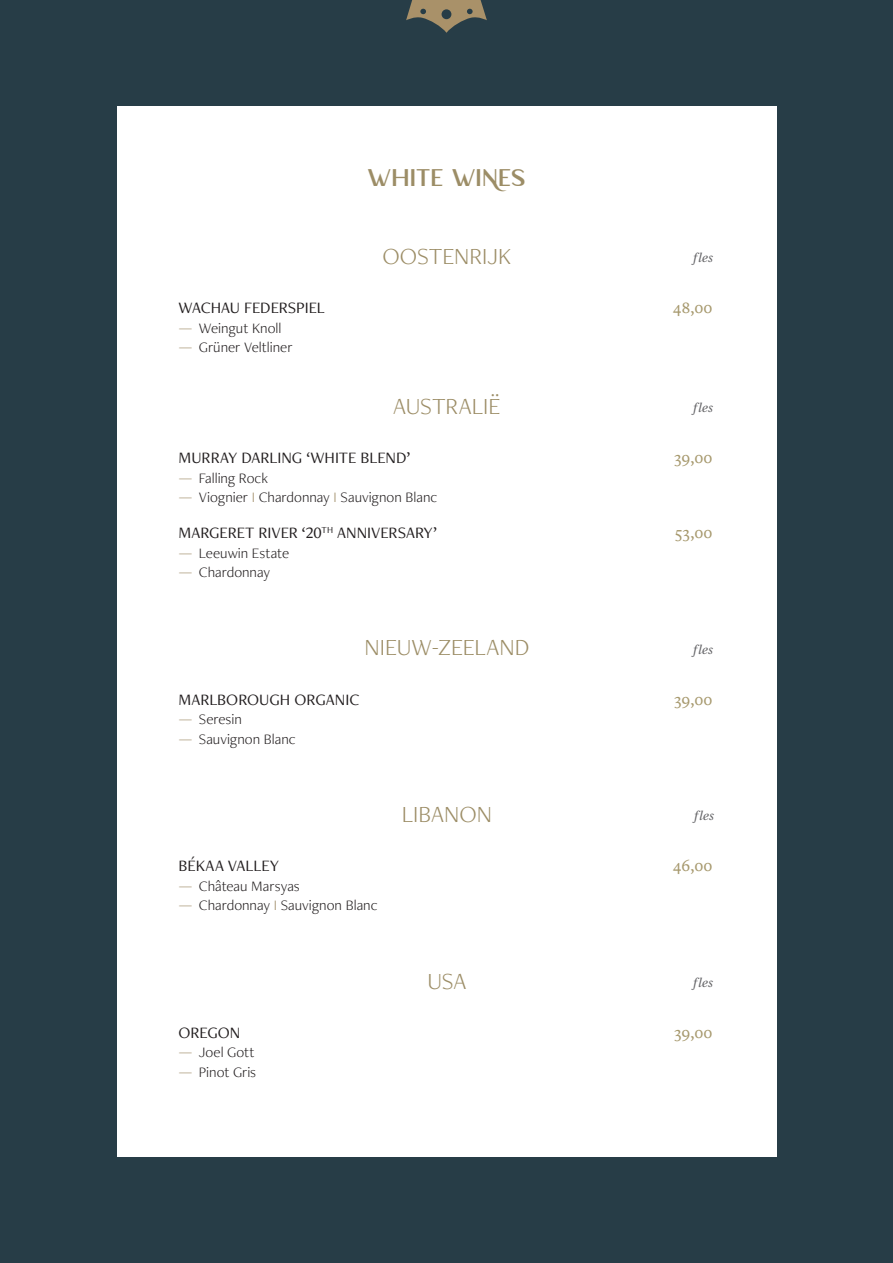
<style>
.page{position:relative;width:893px;height:1263px;background:#273d47}
.page>*{position:absolute;margin:0;border:0;box-sizing:border-box;transform-origin:0 0}
.t1{font:300 24px "Freight Neo Pro";color:#9c8d66}
.t2{font:24px "Rodano";letter-spacing:.05em;color:#9c8d66}
.t3{font:16.5px "Freight Neo Pro";color:#231f20}
.t4{font:500 16.5px "Freight Neo Pro";letter-spacing:.01em;color:#a7996e}
.t5{font:300 15px "Freight Neo Pro";color:#231f20}
.t6{font:italic 12.75px "Utopia";letter-spacing:.015em;color:#636366}
.s1{color:#a28f6c}
</style>
<div class="page">
<div style="left:117px;top:106px;width:659px;height:1051px;background:#fff"></div>
<svg style="left:406px;top:0;width:81px;height:33px"></svg>
<h1 class="t2" style="left:368px;top:163px;width:159px">WHITE WINES</h1>
<h1 class="t1" style="left:382px;top:240px;width:130px">OOSTENRIJK</h1>
<p class="t6" style="left:693px;top:251px;width:21px">fles</p>
<p class="t3" style="left:178px;top:297px;width:148px">WACHAU FEDERSPIEL</p>
<p class="t4" style="left:673px;top:297px;width:41px">48,00</p>
<p class="t5" style="left:178px;top:318px;width:104px"><span class="s1">—</span> Weingut Knoll</p>
<p class="t5" style="left:178px;top:337px;width:116px"><span class="s1">—</span> Grüner Veltliner</p>
<h1 class="t1" style="left:393px;top:390px;width:109px">AUSTRALIË</h1>
<p class="t6" style="left:693px;top:401px;width:21px">fles</p>
<p class="t3" style="left:178px;top:447px;width:234px">MURRAY DARLING ‘WHITE BLEND’</p>
<p class="t4" style="left:674px;top:447px;width:40px">39,00</p>
<p class="t5" style="left:178px;top:468px;width:91px"><span class="s1">—</span> Falling Rock</p>
<p class="t5" style="left:178px;top:487px;width:261px"><span class="s1">—</span> Viognier <span class="s1">I</span> Chardonnay <span class="s1">I</span> Sauvignon Blanc</p>
<p class="t3" style="left:178px;top:522px;width:260px">MARGERET RIVER ‘20<sup>TH</sup> ANNIVERSARY’</p>
<p class="t4" style="left:675px;top:522px;width:39px">53,00</p>
<p class="t5" style="left:178px;top:543px;width:112px"><span class="s1">—</span> Leeuwin Estate</p>
<p class="t5" style="left:178px;top:562px;width:93px"><span class="s1">—</span> Chardonnay</p>
<h1 class="t1" style="left:364px;top:631px;width:167px">NIEUW-ZEELAND</h1>
<p class="t6" style="left:693px;top:643px;width:21px">fles</p>
<p class="t3" style="left:178px;top:688px;width:183px">MARLBOROUGH ORGANIC</p>
<p class="t4" style="left:674px;top:688px;width:40px">39,00</p>
<p class="t5" style="left:178px;top:709px;width:65px"><span class="s1">—</span> Seresin</p>
<p class="t5" style="left:178px;top:729px;width:119px"><span class="s1">—</span> Sauvignon Blanc</p>
<h1 class="t1" style="left:402px;top:798px;width:92px">LIBANON</h1>
<p class="t6" style="left:693px;top:809px;width:21px">fles</p>
<p class="t3" style="left:178px;top:855px;width:102px">BÉKAA VALLEY</p>
<p class="t4" style="left:673px;top:855px;width:41px">46,00</p>
<p class="t5" style="left:178px;top:876px;width:123px"><span class="s1">—</span> Château Marsyas</p>
<p class="t5" style="left:178px;top:895px;width:201px"><span class="s1">—</span> Chardonnay <span class="s1">I</span> Sauvignon Blanc</p>
<h1 class="t1" style="left:427px;top:964px;width:41px">USA</h1>
<p class="t6" style="left:693px;top:976px;width:21px">fles</p>
<p class="t3" style="left:178px;top:1021px;width:63px">OREGON</p>
<p class="t4" style="left:674px;top:1021px;width:40px">39,00</p>
<p class="t5" style="left:178px;top:1042px;width:77px"><span class="s1">—</span> Joel Gott</p>
<p class="t5" style="left:178px;top:1062px;width:79px"><span class="s1">—</span> Pinot Gris</p>
</div>
